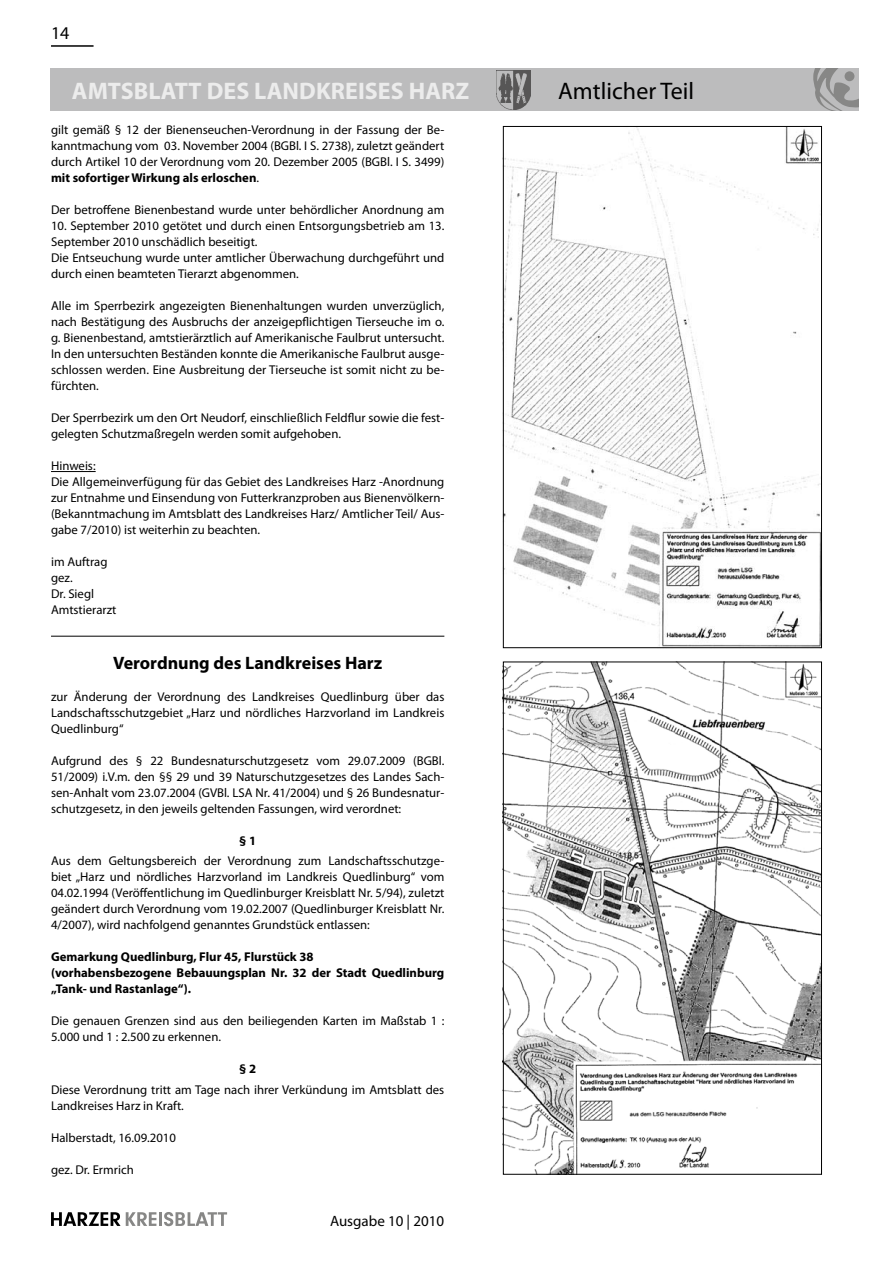
<style>
.page{position:relative;width:893px;height:1263px;background:#fff}
.page>*{position:absolute;margin:0;border:0;box-sizing:border-box;transform-origin:0 0}
.t1{font:700 24px "Myriad Pro";letter-spacing:.005em;color:#ececec}
.t2{font:24px "Myriad Pro";letter-spacing:.005em;color:#000}
.t3{font:700 18px "Myriad Pro";color:#000}
.t4{font:18px "Myriad Pro";color:#000}
.t5{font:15px "Myriad Pro";color:#000}
.t6{font:12.75px/16px "Myriad Pro";color:#000}
.t7{font:700 12.75px/16px "Myriad Pro";color:#000}
.s1{font-weight:700}
</style>
<div class="page">
<svg style="left:51px;top:1212px;width:105px;height:14px"></svg>
<hr style="left:159px;top:1212px;width:3px;height:14px;background:#878786">
<svg style="left:164px;top:1212px;width:63px;height:14px"></svg>
<hr style="left:51px;top:45px;width:43px;height:2px;background:#000">
<div style="left:51px;top:68px;width:808px;height:43px;background:#bcbcbd"></div>
<svg style="left:813px;top:68px;width:46px;height:43px"></svg>
<img style="left:496px;top:70px;width:35px;height:39px">
<hr style="left:51px;top:471px;width:45px;height:1px;background:#000">
<hr style="left:51px;top:636px;width:393px;height:1px;background:#000">
<img style="left:505px;top:664px;width:315px;height:509px">
<div style="left:503px;top:662px;width:319px;height:513px;border:1px solid #000"></div>
<img style="left:505px;top:128px;width:315px;height:518px">
<div style="left:503px;top:126px;width:319px;height:522px;border:1px solid #000"></div>
<h2 class="t4" style="left:51px;top:22px;width:20px">14</h2>
<h1 class="t1" style="left:72px;top:75px;width:399px">AMTSBLATT DES LANDKREISES HARZ</h1>
<h1 class="t2" style="left:558px;top:76px;width:138px">Amtlicher Teil</h1>
<p class="t6" style="left:51px;top:121px;width:395px;text-align:justify">gilt gemäß § 12 der Bienenseuchen-Verordnung in der Fassung der Be&shy;kanntmachung vom 03. November 2004 (BGBl. I S. 2738), zuletzt geändert durch Artikel 10 der Verordnung vom 20. Dezember 2005 (BGBl. I S. 3499) <span class="s1">mit sofortiger Wirkung als erloschen</span>.</p>
<p class="t6" style="left:51px;top:201px;width:395px">Der betroffene Bienenbestand wurde unter behördlicher Anordnung am</p>
<p class="t6" style="left:51px;top:217px;width:395px">10. September 2010 getötet und durch einen Entsorgungsbetrieb am 13.<br>September 2010 unschädlich beseitigt.<br>Die Entseuchung wurde unter amtlicher Überwachung durchgeführt und durch einen beamteten Tierarzt abgenommen.</p>
<p class="t6" style="left:51px;top:297px;width:395px;text-align:justify">Alle im Sperrbezirk angezeigten Bienenhaltungen wurden unverzüglich, nach Bestätigung des Ausbruchs der anzeigepflichtigen Tierseuche im o. g. Bienenbestand, amtstierärztlich auf Amerikanische Faulbrut untersucht.<br>In den untersuchten Beständen konnte die Amerikanische Faulbrut ausge&shy;schlossen werden. Eine Ausbreitung der Tierseuche ist somit nicht zu be&shy;fürchten.</p>
<p class="t6" style="left:51px;top:410px;width:395px">Der Sperrbezirk um den Ort Neudorf, einschließlich Feldflur sowie die fest&shy;gelegten Schutzmaßregeln werden somit aufgehoben.</p>
<p class="t6" style="left:51px;top:458px;width:395px">Hinweis:<br>Die Allgemeinverfügung für das Gebiet des Landkreises Harz -Anordnung zur Entnahme und Einsendung von Futterkranzproben aus Bienenvölkern-(Bekanntmachung im Amtsblatt des Landkreises Harz/ Amtlicher Teil/ Aus&shy;gabe 7/2010) ist weiterhin zu beachten.</p>
<p class="t6" style="left:51px;top:554px;width:67px">im Auftrag gez.<br>Dr. Siegl<br>Amtstierarzt</p>
<h2 class="t3" style="left:113px;top:651px;width:271px">Verordnung des Landkreises Harz</h2>
<p class="t6" style="left:51px;top:688px;width:395px;text-align:justify">zur Änderung der Verordnung des Landkreises Quedlinburg über das Landschaftsschutzgebiet „Harz und nördliches Harzvorland im Landkreis Quedlinburg“</p>
<p class="t6" style="left:51px;top:752px;width:395px;text-align:justify">Aufgrund des § 22 Bundesnaturschutzgesetz vom 29.07.2009 (BGBl.<br>51/2009) i.V.m. den §§ 29 und 39 Naturschutzgesetzes des Landes Sach&shy;sen-Anhalt vom 23.07.2004 (GVBl. LSA Nr. 41/2004) und § 26 Bundesnatur&shy;schutzgesetz, in den jeweils geltenden Fassungen, wird verordnet:</p>
<p class="t7" style="left:239px;top:832px;width:18px">§ 1</p>
<p class="t6" style="left:51px;top:852px;width:395px;text-align:justify">Aus dem Geltungsbereich der Verordnung zum Landschaftsschutzge&shy;biet „Harz und nördliches Harzvorland im Landkreis Quedlinburg“ vom 04.02.1994 (Veröffentlichung im Quedlinburger Kreisblatt Nr. 5/94), zuletzt geändert durch Verordnung vom 19.02.2007 (Quedlinburger Kreisblatt Nr.<br>4/2007), wird nachfolgend genanntes Grundstück entlassen:</p>
<p class="t7" style="left:51px;top:948px;width:395px">Gemarkung Quedlinburg, Flur 45, Flurstück 38<br>(vorhabensbezogene Bebauungsplan Nr. 32 der Stadt Quedlinburg „Tank- und Rastanlage“).</p>
<p class="t6" style="left:51px;top:1013px;width:395px">Die genauen Grenzen sind aus den beiliegenden Karten im Maßstab 1 :<br>5.000 und 1 : 2.500 zu erkennen.</p>
<p class="t7" style="left:239px;top:1060px;width:18px">§ 2</p>
<p class="t6" style="left:51px;top:1081px;width:395px">Diese Verordnung tritt am Tage nach ihrer Verkündung im Amtsblatt des<br>Landkreises Harz in Kraft.</p>
<p class="t6" style="left:51px;top:1129px;width:127px">Halberstadt, 16.09.2010</p>
<p class="t6" style="left:51px;top:1161px;width:84px">gez. Dr. Ermrich</p>
<p class="t5" style="left:330px;top:1211px;width:116px">Ausgabe 10 | 2010</p>
</div>
